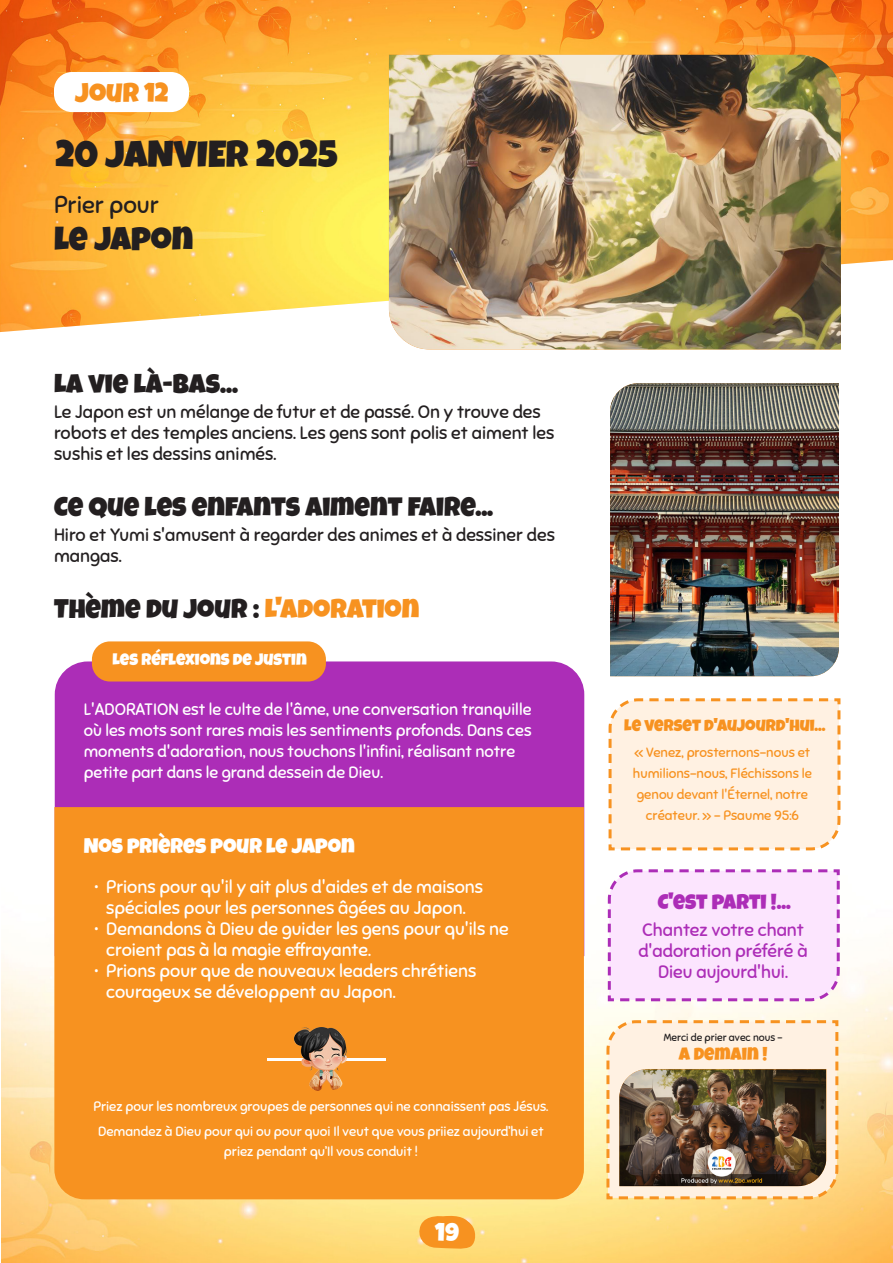
<style>
.page{position:relative;width:893px;height:1263px;background:#fff}
.page>*{position:absolute;margin:0;border:0;box-sizing:border-box;transform-origin:0 0}
.Date{font:37.5px "Luckiest Guy";color:#231f20}
.City_Name{font:33px "Luckiest Guy";color:#231f20}
.Header_3{font:27px "Luckiest Guy";color:#231f20}
.Header_3-2{font:27px "Luckiest Guy";color:#f79220}
.t1{font:25.5px "Luckiest Guy";color:#fff}
.Praying_for{font:24px "Sniglet";color:#231f20}
.Justin_s_thoughts{font:21px "Luckiest Guy";color:#fff}
.Today_s_Verse{font:21px "Luckiest Guy";color:#ac2db7}
.t2{font:18px/21px "Sniglet";color:#fff}
.t3{font:18px/21px "Sniglet";color:#231f20}
.Bible_Verse_2{font:18px/21px "Sniglet";color:#ac2db7;text-align:center}
.Today_s_Verse-2{font:18px "Luckiest Guy";color:#f79220}
.t4{font:16.5px/21px "Sniglet";color:#fff}
.Today_s_Verse-3{font:16.5px "Luckiest Guy";color:#f79220}
.Justin_s_thoughts-2{font:16.5px "Luckiest Guy";color:#fff}
.t5{font:13.5px/25.5px "Sniglet";color:#fff;text-align:center}
.Bible_Verse_2-2{font:13.5px/21px "Sniglet";color:#f79220;text-align:center}
.Bible_Verse_2-3{font:10.5px "Sniglet";color:#231f20}
.s1{color:#f79220}
</style>
<div class="page">
<img style="left:2px;top:739px;width:891px;height:524px">
<svg style="left:416px;top:1214px;width:60px;height:36px;background:#f8a83d"></svg>
<img style="left:0;top:0;width:893px;height:332px">
<div style="left:55px;top:661px;width:529px;height:146px;background:#ac2db7"></div>
<img style="left:389px;top:55px;width:452px;height:294px">
<div style="left:54px;top:72px;width:135px;height:40px;background:#fff;border-radius:18px"></div>
<div style="left:92px;top:641px;width:234px;height:40px;background:#f79220;border-radius:18px"></div>
<div style="left:54px;top:807px;width:530px;height:392px;background:#f79220"></div>
<hr style="left:267px;top:1058px;width:118px;height:2px;background:#fff">
<img style="left:294px;top:1027px;width:53px;height:64px">
<img style="left:610px;top:383px;width:229px;height:293px">
<svg style="left:607px;top:698px;width:235px;height:154px;background:#feeedc"></svg>
<svg style="left:606px;top:868px;width:235px;height:135px;background:#f8dffa"></svg>
<svg style="left:605px;top:1019px;width:235px;height:182px;background:#fde7cb"></svg>
<img style="left:619px;top:1069px;width:207px;height:117px">
<p class="Header_3-2" style="left:75px;top:75px;width:95px">JOUR 12</p>
<p class="Date" style="left:56px;top:129px;width:284px">20 JANVIER 2025</p>
<p class="Praying_for" style="left:54px;top:191px;width:106px">Prier pour</p>
<p class="City_Name" style="left:54px;top:217px;width:141px">LE JAPON</p>
<p class="Header_3" style="left:54px;top:366px;width:185px">LA VIE LÀ-BAS...</p>
<p class="t3" style="left:54px;top:401px;width:502px">Le Japon est un mélange de futur et de passé. On y trouve des robots et des temples anciens. Les gens sont polis et aiment les sushis et les dessins animés.</p>
<p class="Header_3" style="left:54px;top:489px;width:441px">CE QUE LES ENFANTS AIMENT FAIRE...</p>
<p class="t3" style="left:54px;top:524px;width:502px">Hiro et Yumi s'amusent à regarder des animes et à dessiner des mangas.</p>
<p class="Header_3" style="left:54px;top:591px;width:367px">THÈME DU JOUR : <span class="s1">L'ADORATION</span></p>
<p class="Justin_s_thoughts-2" style="left:112px;top:648px;width:196px">LES RÉFLEXIONS DE JUSTIN</p>
<p class="t4" style="left:84px;top:699px;width:449px">L'ADORATION est le culte de l'âme, une conversation tranquille où les mots sont rares mais les sentiments profonds. Dans ces moments d'adoration, nous touchons l'infini, réalisant notre petite part dans le grand dessein de Dieu.</p>
<p class="Justin_s_thoughts" style="left:84px;top:832px;width:273px">NOS PRIÈRES POUR LE JAPON</p>
<p class="t2" style="left:94px;top:876px;width:390px;text-align:center">• Prions pour qu'il y ait plus d'aides et de maisons spéciales pour les personnes âgées au Japon.</p>
<p class="t2" style="left:106px;top:918px;width:404px;text-indent:-12px">• Demandons à Dieu de guider les gens pour qu'ils ne croient pas à la magie effrayante.</p>
<p class="t2" style="left:106px;top:960px;width:372px;text-indent:-12px">• Prions pour que de nouveaux leaders chrétiens courageux se développent au Japon.</p>
<p class="t5" style="left:93px;top:1093px;width:457px">Priez pour les nombreux groupes de personnes qui ne connaissent pas Jésus.<br>Demandez à Dieu pour qui ou pour quoi Il veut que vous priiez aujourd’hui et</p>
<p class="t5" style="left:224px;top:1138px;width:195px">priez pendant qu’Il vous conduit !</p>
<h3 class="t1" style="left:435px;top:1215px;width:26px">19</h3>
<p class="Today_s_Verse-3" style="left:624px;top:715px;width:203px">LE VERSET D'AUJOURD'HUI...</p>
<p class="Bible_Verse_2-2" style="left:633px;top:741px;width:181px">« Venez, prosternons-nous et humilions-nous, Fléchissons le genou devant l'Éternel, notre créateur. » - Psaume 95:6</p>
<p class="Today_s_Verse" style="left:658px;top:887px;width:134px">C'EST PARTI !...</p>
<p class="Bible_Verse_2" style="left:638px;top:920px;width:171px">Chantez votre chant d'adoration préféré à<br>Dieu aujourd'hui.</p>
<p class="Bible_Verse_2-3" style="left:664px;top:1030px;width:120px">Merci de prier avec nous -</p>
<p class="Today_s_Verse-2" style="left:679px;top:1042px;width:90px">A DEMAIN !</p>
</div>
